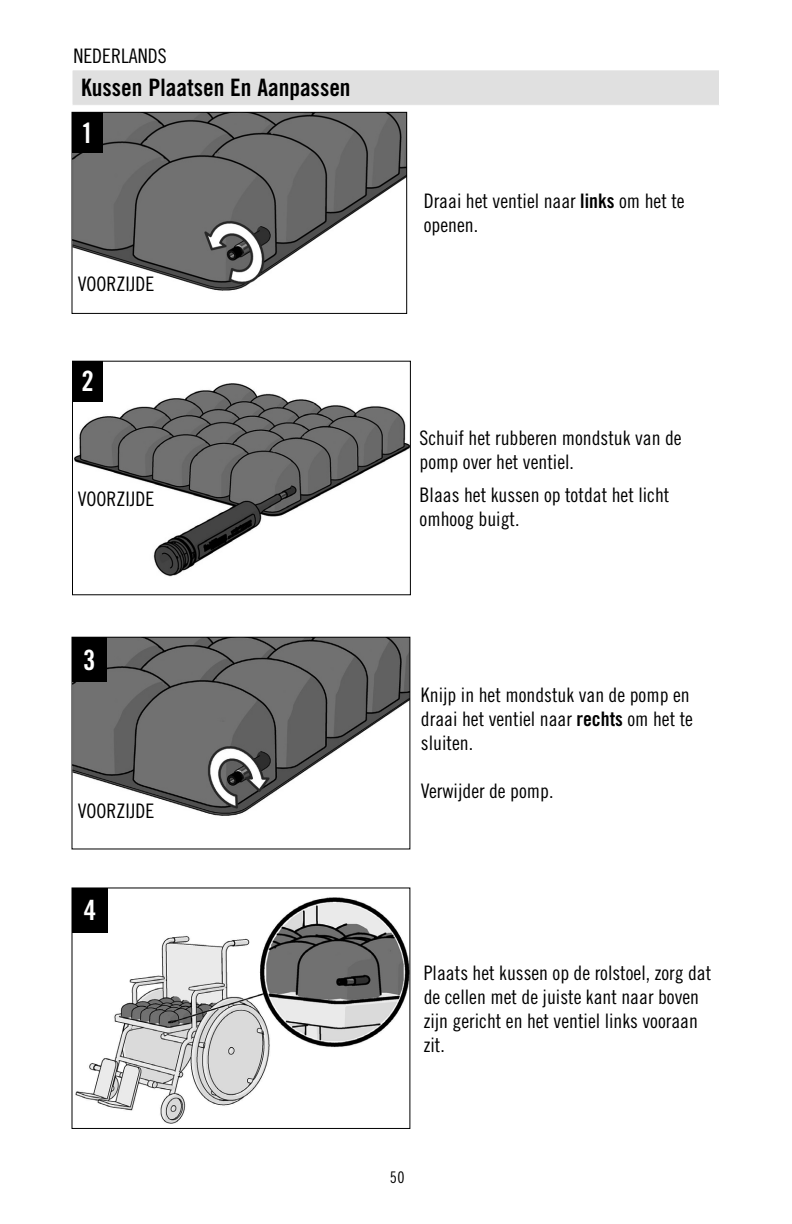
<style>
.page{position:relative;width:792px;height:1224px;background:#fff}
.page>*{position:absolute;margin:0;border:0;box-sizing:border-box;transform-origin:0 0}
.t1{font:28px "Trade Gothic LT Std Bd Cn 20";color:#fff}
.t2{font:24px "Trade Gothic LT Std Bd Cn 20";color:#000}
.t3{font:20px/24px "Trade Gothic LT Std Cn 18";color:#000}
.t4{font:16px "Trade Gothic LT Std Cn 18";color:#000}
.s1{font-family:"Trade Gothic LT Std Bd Cn 20"}
</style>
<div class="page">
<div style="left:72px;top:70px;width:648px;height:35px;background:#e0e0e0"></div>
<img style="left:75px;top:897px;width:333px;height:227px">
<div style="left:72px;top:888px;width:338px;height:241px;border:1px solid #000"></div>
<div style="left:72px;top:888px;width:36px;height:45px;background:#000"></div>
<img style="left:74px;top:114px;width:331px;height:177px">
<div style="left:72px;top:112px;width:335px;height:202px;border:1px solid #000"></div>
<div style="left:72px;top:112px;width:31px;height:41px;background:#000"></div>
<img style="left:74px;top:383px;width:335px;height:194px">
<div style="left:72px;top:361px;width:339px;height:234px;border:1px solid #000"></div>
<div style="left:72px;top:361px;width:31px;height:41px;background:#000"></div>
<img style="left:74px;top:639px;width:334px;height:177px">
<div style="left:72px;top:637px;width:338px;height:212px;border:1px solid #000"></div>
<div style="left:72px;top:637px;width:35px;height:45px;background:#000"></div>
<p class="t3" style="left:73px;top:44px;width:95px">NEDERLANDS</p>
<p class="t2" style="left:81px;top:73px;width:271px">Kussen Plaatsen En Aanpassen</p>
<h1 class="t1" style="left:81px;top:116px;width:14px">1</h1>
<p class="t3" style="left:78px;top:272px;width:78px">VOORZIJDE</p>
<h1 class="t1" style="left:81px;top:364px;width:14px">2</h1>
<p class="t3" style="left:78px;top:486px;width:78px">VOORZIJDE</p>
<p class="t3" style="left:424px;top:189px;width:263px">Draai het ventiel naar <span class="s1">links</span> om het te openen.</p>
<p class="t3" style="left:420px;top:425px;width:264px">Schuif het rubberen mondstuk van de pomp over het ventiel.</p>
<p class="t3" style="left:420px;top:482px;width:251px">Blaas het kussen op totdat het licht omhoog buigt.</p>
<h1 class="t1" style="left:83px;top:643px;width:14px">3</h1>
<p class="t3" style="left:78px;top:799px;width:78px">VOORZIJDE</p>
<h1 class="t1" style="left:84px;top:893px;width:14px">4</h1>
<p class="t3" style="left:421px;top:683px;width:274px">Knijp in het mondstuk van de pomp en draai het ventiel naar <span class="s1">rechts</span> om het te sluiten.</p>
<p class="t3" style="left:421px;top:779px;width:134px">Verwijder de pomp.</p>
<p class="t3" style="left:424px;top:961px;width:289px">Plaats het kussen op de rolstoel, zorg dat de cellen met de juiste kant naar boven zijn gericht en het ventiel links vooraan zit.</p>
<p class="t4" style="left:390px;top:1168px;width:16px">50</p>
</div>
